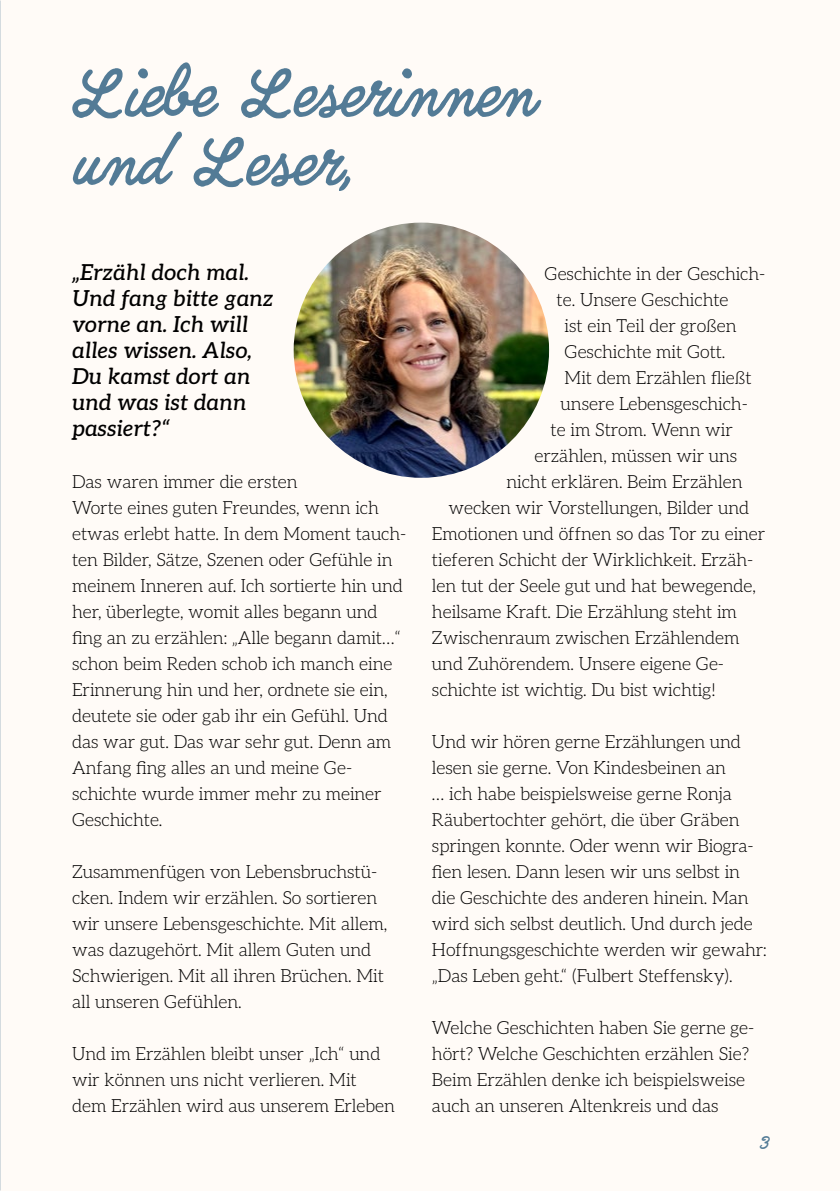
<style>
.page{position:relative;width:840px;height:1191px;background:#fff}
.page>*{position:absolute;margin:0;border:0;box-sizing:border-box;transform-origin:0 0}
.t1{font:57.2px/68.6px "Quimby Gubernatorial";color:#537b96}
.t2{font:italic 500 22px/26px "Aleo";color:#000}
.t3{font:300 18px/26px "Aleo";color:#000}
.t4{font:16px "Quimby Gubernatorial";color:#537b96}
</style>
<div class="page">
<div style="left:0;top:0;width:839px;height:1191px;background:#fffbf7"></div>
<img style="left:293px;top:223px;width:255px;height:255px;border-radius:128px">
<h1 class="t1" style="left:72px;top:61px;width:463px">Liebe Leserinnen und Leser,</h1>
<p class="t2" style="left:72px;top:258px;width:203px">„Erzähl doch mal.<br>Und fang bitte ganz vorne an. Ich will alles wissen. Also,<br>Du kamst dort an und was ist dann passiert?“</p>
<p class="t3" style="left:72px;top:468px;width:335px">Das waren immer die ersten<br>Worte eines guten Freundes, wenn ich etwas erlebt hatte. In dem Moment tauch&shy;ten Bilder, Sätze, Szenen oder Gefühle in meinem Inneren auf. Ich sortierte hin und her, überlegte, womit alles begann und fing an zu erzählen: „Alle begann damit…“ schon beim Reden schob ich manch eine Erinnerung hin und her, ordnete sie ein, deutete sie oder gab ihr ein Gefühl. Und das war gut. Das war sehr gut. Denn am Anfang fing alles an und meine Ge&shy;schichte wurde immer mehr zu meiner Geschichte.</p>
<p class="t3" style="left:72px;top:858px;width:316px">Zusammenfügen von Lebensbruchstü&shy;cken. Indem wir erzählen. So sortieren wir unsere Lebensgeschichte. Mit allem, was dazugehört. Mit allem Guten und Schwierigen. Mit all ihren Brüchen. Mit all unseren Gefühlen.</p>
<p class="t3" style="left:72px;top:1040px;width:324px">Und im Erzählen bleibt unser „Ich“ und wir können uns nicht verlieren. Mit dem Erzählen wird aus unserem Erleben</p>
<p class="t3" style="left:544px;top:260px;width:222px">Geschichte in der Geschich-</p>
<p class="t3" style="left:556px;top:286px;width:173px">te. Unsere Geschichte</p>
<p class="t3" style="left:564px;top:312px;width:173px">ist ein Teil der großen</p>
<p class="t3" style="left:564px;top:338px;width:162px">Geschichte mit Gott.</p>
<p class="t3" style="left:564px;top:364px;width:188px">Mit dem Erzählen fließt</p>
<p class="t3" style="left:560px;top:390px;width:189px">unsere Lebensgeschich-</p>
<p class="t3" style="left:550px;top:416px;width:183px">te im Strom. Wenn wir</p>
<p class="t3" style="left:534px;top:442px;width:204px">erzählen, müssen wir uns</p>
<p class="t3" style="left:506px;top:468px;width:237px">nicht erklären. Beim Erzählen</p>
<p class="t3" style="left:448px;top:494px;width:302px">wecken wir Vorstellungen, Bilder und</p>
<p class="t3" style="left:432px;top:520px;width:334px">Emotionen und öffnen so das Tor zu einer</p>
<p class="t3" style="left:432px;top:546px;width:322px">tieferen Schicht der Wirklichkeit. Erzäh-</p>
<p class="t3" style="left:432px;top:572px;width:325px">len tut der Seele gut und hat bewegende,</p>
<p class="t3" style="left:432px;top:597px;width:306px">heilsame Kraft. Die Erzählung steht im</p>
<p class="t3" style="left:432px;top:623px;width:309px">Zwischenraum zwischen Erzählendem</p>
<p class="t3" style="left:432px;top:649px;width:293px">und Zuhörendem. Unsere eigene Ge-</p>
<p class="t3" style="left:432px;top:675px;width:285px">schichte ist wichtig. Du bist wichtig!</p>
<p class="t3" style="left:432px;top:727px;width:336px">Und wir hören gerne Erzählungen und lesen sie gerne. Von Kindesbeinen an<br>… ich habe beispielsweise gerne Ronja Räubertochter gehört, die über Gräben springen konnte. Oder wenn wir Biogra&shy;fien lesen. Dann lesen wir uns selbst in die Geschichte des anderen hinein. Man wird sich selbst deutlich. Und durch jede Hoffnungsgeschichte werden wir gewahr: „Das Leben geht.“ (Fulbert Steffensky).</p>
<p class="t3" style="left:432px;top:1013px;width:324px">Welche Geschichten haben Sie gerne ge&shy;hört? Welche Geschichten erzählen Sie?<br>Beim Erzählen denke ich beispielsweise auch an unseren Altenkreis und das</p>
<p class="t4" style="left:759px;top:1133px;width:11px">3</p>
</div>
